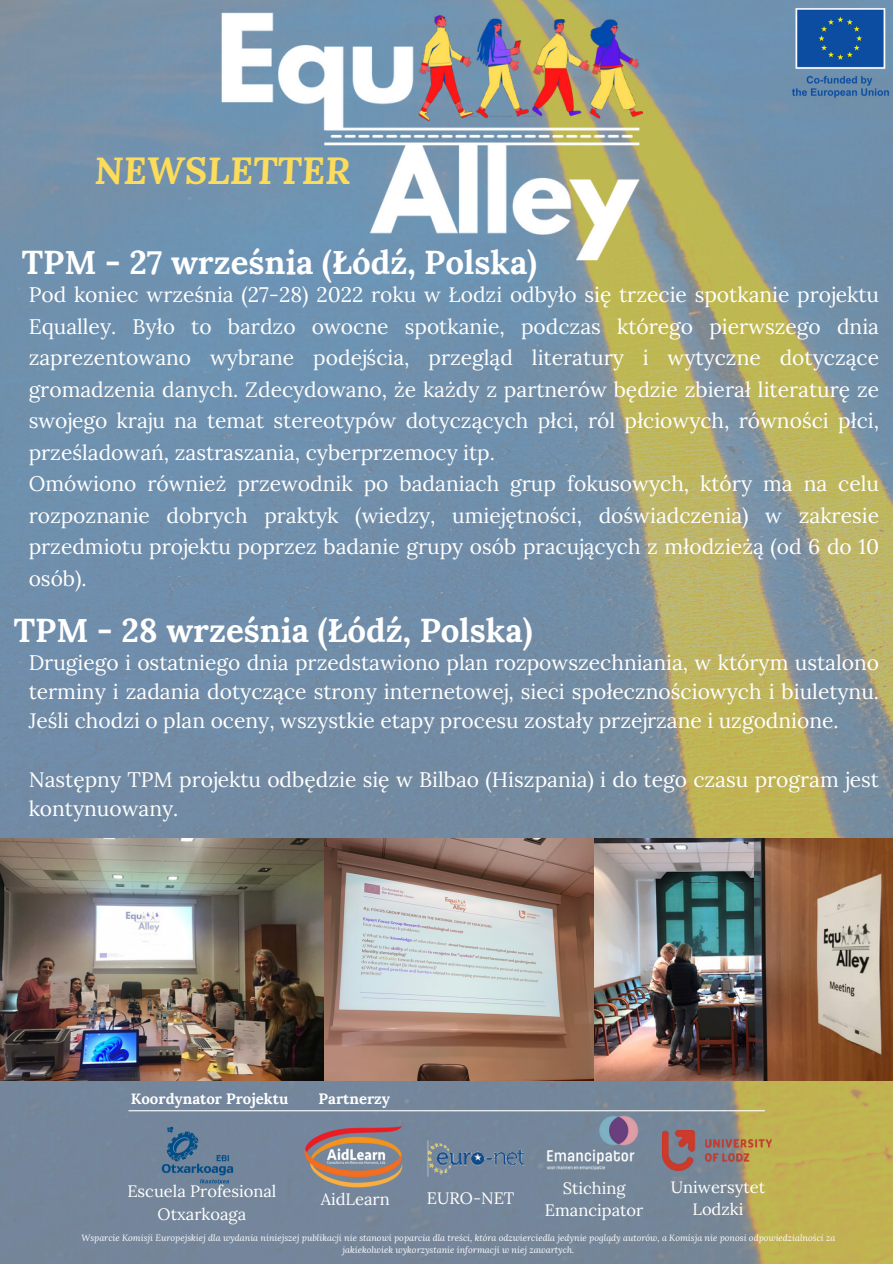
<style>
.page{position:relative;width:893px;height:1264px;background:#fff}
.page>*{position:absolute;margin:0;border:0;box-sizing:border-box;transform-origin:0 0}
.t1{font:italic 700 37.5px "Lora";color:#fcdc59}
.t2{font:700 33px "Lora";color:#fff}
.t3{font:21px/31.5px "Lora";color:#fff}
.t4{font:16.5px/22.5px "Lora";color:#fff;text-align:center}
.t5{font:700 15px "Lora";color:#fff}
.t6{font:italic 9px/12px "Lora";color:#fff;text-align:center}
</style>
<div class="page">
<img style="left:0;top:0;width:892px;height:1263px">
<img style="left:787px;top:0;width:105px;height:107px">
<img style="left:202px;top:0;width:460px;height:396px">
<img style="left:594px;top:838px;width:298px;height:242px">
<img style="left:0;top:838px;width:594px;height:242px">
<img style="left:300px;top:1123px;width:106px;height:65px">
<img style="left:662px;top:1130px;width:109px;height:40px">
<img style="left:425px;top:1107px;width:102px;height:103px">
<img style="left:546px;top:1115px;width:92px;height:54px">
<img style="left:157px;top:1123px;width:81px;height:61px">
<hr style="left:128px;top:1110px;width:636px;height:1px;background:#fff">
<h3 class="t1" style="left:94px;top:145px;width:258px">NEWSLETTER</h3>
<h2 class="t2" style="left:22px;top:241px;width:516px">TPM - 27 września (Łódź, Polska)</h2>
<h3 class="t3" style="left:29px;top:279px;width:851px">Pod koniec września (27-28) 2022 roku w Łodzi odbyło się trzecie spotkanie projektu Equalley. Było to bardzo owocne spotkanie, podczas którego pierwszego dnia zaprezentowano wybrane podejścia, przegląd literatury i wytyczne dotyczące gromadzenia danych. Zdecydowano, że każdy z partnerów będzie zbierał literaturę ze swojego kraju na temat stereotypów dotyczących płci, ról płciowych, równości płci, prześladowań, zastraszania, cyberprzemocy itp.<br>Omówiono również przewodnik po badaniach grup fokusowych, który ma na celu rozpoznanie dobrych praktyk (wiedzy, umiejętności, doświadczenia) w zakresie przedmiotu projektu poprzez badanie grupy osób pracujących z młodzieżą (od 6 do 10 osób).</h3>
<p class="t2" style="left:14px;top:609px;width:520px">TPM - 28 września (Łódź, Polska)</p>
<h3 class="t3" style="left:29px;top:647px;width:851px;line-height:29.2px;text-align:justify">Drugiego i ostatniego dnia przedstawiono plan rozpowszechniania, w którym ustalono terminy i zadania dotyczące strony internetowej, sieci społecznościowych i biuletynu.<br>Jeśli chodzi o plan oceny, wszystkie etapy procesu zostały przejrzane i uzgodnione.</h3>
<p class="t3" style="left:29px;top:764px;width:851px;line-height:29.2px">Następny TPM projektu odbędzie się w Bilbao (Hiszpania) i do tego czasu program jest kontynuowany.</p>
<h4 class="t5" style="left:131px;top:1088px;width:159px">Koordynator Projektu</h4>
<h6 class="t5" style="left:318px;top:1088px;width:73px">Partnerzy</h6>
<p class="t4" style="left:127px;top:1180px;width:150px">Escuela Profesional<br>Otxarkoaga</p>
<p class="t4" style="left:321px;top:1187px;width:70px">AidLearn</p>
<p class="t4" style="left:427px;top:1186px;width:89px">EURO-NET</p>
<h6 class="t4" style="left:670px;top:1175px;width:96px">Uniwersytet<br>Lodzki</h6>
<h6 class="t4" style="left:545px;top:1176px;width:100px">Stiching<br>Emancipator</h6>
<h6 class="t6" style="left:81px;top:1231px;width:755px">Wsparcie Komisji Europejskiej dla wydania niniejszej publikacji nie stanowi poparcia dla treści, która odzwierciedla jedynie poglądy autorów, a Komisja nie ponosi odpowiedzialności za jakiekolwiek wykorzystanie informacji w niej zawartych.</h6>
</div>
